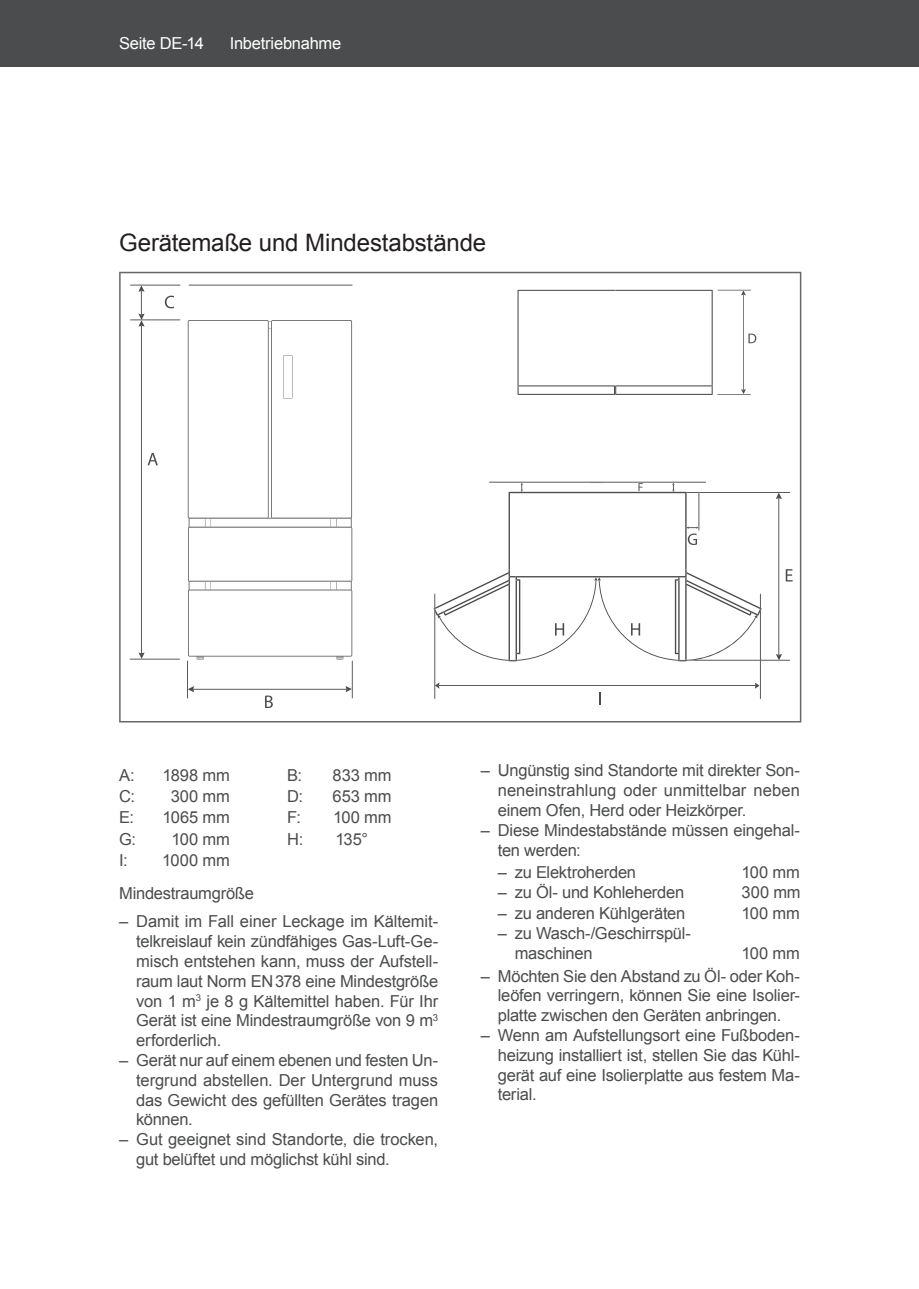
<style>
.page{position:relative;width:919px;height:1289px;background:#fff}
.page>*{position:absolute;margin:0;border:0;box-sizing:border-box;transform-origin:0 0}
.t1{font:24px "Arial";letter-spacing:-.005em;color:#231f20}
.t2{font:16.5px/19.8px "Arial";letter-spacing:-.015em;color:#4b4c4d;text-align:justify}
.t3{font:16.5px "Arial";letter-spacing:-.015em;color:#fff}
</style>
<div class="page">
<svg style="left:119px;top:272px;width:682px;height:450px"></svg>
<div style="left:906px;top:0;width:12px;height:67px;background:#4b4c4d"></div>
<div style="left:0;top:0;width:906px;height:67px;background:#4b4c4d"></div>
<p class="t3" style="left:119px;top:33px;width:86px">Seite DE-14</p>
<p class="t3" style="left:230px;top:33px;width:113px">Inbetriebnahme</p>
<h1 class="t1" style="left:119px;top:227px;width:368px">Gerätemaße und Mindestabstände</h1>
<p class="t2" style="left:119px;top:765px;width:17px">A:</p>
<p class="t2" style="left:162px;top:765px;width:69px">1898 mm</p>
<p class="t2" style="left:287px;top:765px;width:16px">B:</p>
<p class="t2" style="left:332px;top:765px;width:60px">833 mm</p>
<p class="t2" style="left:119px;top:786px;width:17px">C:</p>
<p class="t2" style="left:171px;top:786px;width:61px">300 mm</p>
<p class="t2" style="left:287px;top:786px;width:17px">D:</p>
<p class="t2" style="left:332px;top:786px;width:60px">653 mm</p>
<p class="t2" style="left:119px;top:808px;width:17px">E:</p>
<p class="t2" style="left:162px;top:808px;width:69px">1065 mm</p>
<p class="t2" style="left:287px;top:808px;width:15px">F:</p>
<p class="t2" style="left:333px;top:808px;width:60px">100 mm</p>
<p class="t2" style="left:119px;top:829px;width:18px">G:</p>
<p class="t2" style="left:171px;top:829px;width:60px">100 mm</p>
<p class="t2" style="left:287px;top:829px;width:18px">H:</p>
<p class="t2" style="left:335px;top:829px;width:34px">135°</p>
<p class="t2" style="left:119px;top:850px;width:10px">I:</p>
<p class="t2" style="left:119px;top:843px;width:136px;line-height:33px;text-indent:43px">1000 mm<br>Mindestraumgröße</p>
<p class="t2" style="left:136px;top:911px;width:303px;text-indent:-17px">– Damit im Fall einer Leckage im Kältemit&shy;telkreislauf kein zündfähiges Gas-Luft-Ge&shy;misch entstehen kann, muss der Aufstell&shy;raum laut Norm EN 378 eine Mindestgröße von 1 m<sup>3</sup> je 8 g Kältemittel haben. Für Ihr Gerät ist eine Mindestraumgröße von 9 m<sup>3 </sup>erforderlich.</p>
<p class="t2" style="left:136px;top:1050px;width:303px;text-indent:-17px">– Gerät nur auf einem ebenen und festen Un&shy;tergrund abstellen. Der Untergrund muss das Gewicht des gefüllten Gerätes tragen können.</p>
<p class="t2" style="left:136px;top:1129px;width:303px;text-indent:-17px">– Gut geeignet sind Standorte, die trocken, gut be lüf te t und möglichst kühl sind.</p>
<p class="t2" style="left:497px;top:760px;width:303px;text-indent:-17px">– Ungünstig sind Standorte mit direkter Son&shy;neneinstrahlung oder un mit tel bar neben einem Ofen, Herd oder Heiz kör per.</p>
<p class="t2" style="left:497px;top:820px;width:303px;text-indent:-17px">– Diese Min dest ab stän de müssen eingehal&shy;ten werden:</p>
<p class="t2" style="left:497px;top:862px;width:140px">– zu Elektroherden</p>
<p class="t2" style="left:741px;top:862px;width:60px">100 mm</p>
<p class="t2" style="left:497px;top:882px;width:188px">– zu Öl- und Kohleherden</p>
<p class="t2" style="left:741px;top:882px;width:61px">300 mm</p>
<p class="t2" style="left:497px;top:903px;width:189px">– zu anderen Kühlgeräten</p>
<p class="t2" style="left:741px;top:903px;width:60px">100 mm</p>
<p class="t2" style="left:514px;top:923px;width:178px;text-indent:-17px">– zu Wasch-/Geschirrspül&shy;maschinen</p>
<p class="t2" style="left:741px;top:943px;width:60px">100 mm</p>
<p class="t2" style="left:497px;top:966px;width:303px;text-indent:-17px">– Möchten Sie den Abstand zu Öl- oder Koh&shy;leöfen verringern, können Sie eine Isolier&shy;platte zwi schen den Geräten anbringen.</p>
<p class="t2" style="left:497px;top:1025px;width:303px;text-indent:-17px">– Wenn am Auf stel lungs ort eine Fußboden&shy;heizung installiert ist, stellen Sie das Kühl&shy;gerät auf eine Isolierplatte aus festem Ma&shy;terial.</p>
</div>
